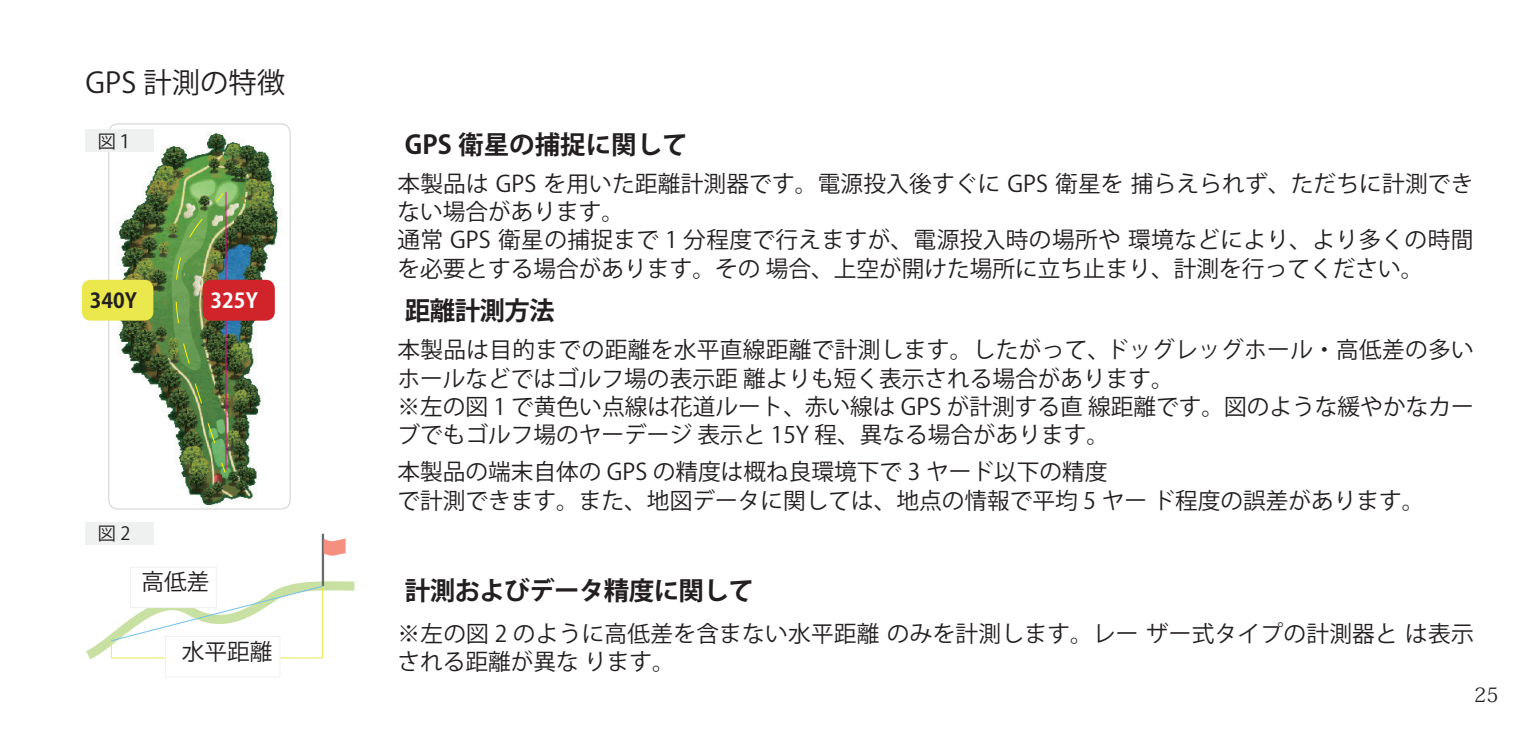
<style>
.page{position:relative;width:1531px;height:738px;background:#fff}
.page>*{position:absolute;margin:0;border:0;box-sizing:border-box;transform-origin:0 0}
.t1{font:28.4px "Koz Go Pro";color:#231f20}
.t2{font:700 25.6px "Koz Go Pro";letter-spacing:-.025em;color:#231f20}
.t3{font:700 25.6px "Koz Go Pro";color:#231f20}
.t4{font:22.8px/28.4px "Koz Go Pro";color:#231f20}
.t5{font:700 20.4px "Koz Go Std";color:#231f20}
.t6{font:700 20.4px "Koz Go Std";color:#fff}
.t7{font:20px "Koz Min Pro";color:#231f20}
.t8{font:18px "Koz Go Pro";color:#231f20}
</style>
<div class="page">
<img style="left:110px;top:125px;width:179px;height:383px">
<div style="left:108px;top:123px;width:183px;height:386px;border:1px solid #cfd0d1;border-radius:9px"></div>
<img style="left:175px;top:192px;width:51px;height:281px">
<hr style="left:225px;top:192px;width:2px;height:277px;background:#ed028c">
<div style="left:82px;top:279px;width:71px;height:41px;background:#eae84c;border-radius:9px"></div>
<div style="left:203px;top:279px;width:72px;height:41px;background:#d1232a;border-radius:9px"></div>
<hr style="left:322px;top:533px;width:2px;height:52px;background:#67696b">
<svg style="left:324px;top:538px;width:22px;height:18px"></svg>
<svg style="left:86px;top:570px;width:269px;height:97px"></svg>
<div style="left:131px;top:566px;width:85px;height:41px;background:#fff"></div>
<div style="left:130px;top:566px;width:87px;height:41px;border:1px solid #eff0f0"></div>
<div style="left:85px;top:130px;width:69px;height:22px;background:#eff0f0"></div>
<div style="left:85px;top:521px;width:69px;height:23px;background:#eff0f0"></div>
<p class="t1" style="left:86px;top:64px;width:201px">GPS 計測の特徴</p>
<p class="t8" style="left:98px;top:130px;width:38px">図１</p>
<p class="t5" style="left:90px;top:287px;width:49px">340Y</p>
<p class="t6" style="left:211px;top:287px;width:49px">325Y</p>
<p class="t8" style="left:98px;top:521px;width:34px">図 2</p>
<p class="t4" style="left:142px;top:568px;width:70px">高低差</p>
<p class="t4" style="left:182px;top:637px;width:92px">水平距離</p>
<p class="t3" style="left:405px;top:128px;width:284px">GPS 衛星の捕捉に関して</p>
<p class="t4" style="left:397px;top:169px;width:1077px">本製品は GPS を用いた距離計測器です。電源投入後すぐに GPS 衛星を 捕らえられず、ただちに計測できない場合があります。<br>通常 GPS 衛星の捕捉まで 1 分程度で行えますが、電源投入時の場所や 環境などにより、より多くの時間を必要とする場合があります。その 場合、上空が開けた場所に立ち止まり、計測を行ってください。</p>
<p class="t2" style="left:405px;top:293px;width:151px">距離計測方法</p>
<p class="t4" style="left:397px;top:336px;width:1078px">本製品は目的までの距離を水平直線距離で計測します。したがって、ドッグレッグホール・高低差の多いホールなどではゴルフ場の表示距 離よりも短く表示される場合があります。<br>※左の図 1 で黄色い点線は花道ルート、赤い線は GPS が計測する直 線距離です。図のような緩やかなカーブでもゴルフ場のヤーデージ 表示と 15Y 程、異なる場合があります。</p>
<p class="t4" style="left:397px;top:458px;width:1028px">本製品の端末自体の GPS の精度は概ね良環境下で 3 ヤード以下の精度<br>で計測できます。また、地図データに関しては、地点の情報で平均 5 ヤー ド程度の誤差があります。</p>
<p class="t2" style="left:405px;top:573px;width:350px">計測およびデータ精度に関して</p>
<p class="t4" style="left:397px;top:619px;width:1078px">※左の図 2 のように高低差を含まない水平距離 のみを計測します。レー ザー式タイプの計測器と は表示される距離が異な ります。</p>
<p class="t7" style="left:1474px;top:679px;width:26px">25</p>
</div>
